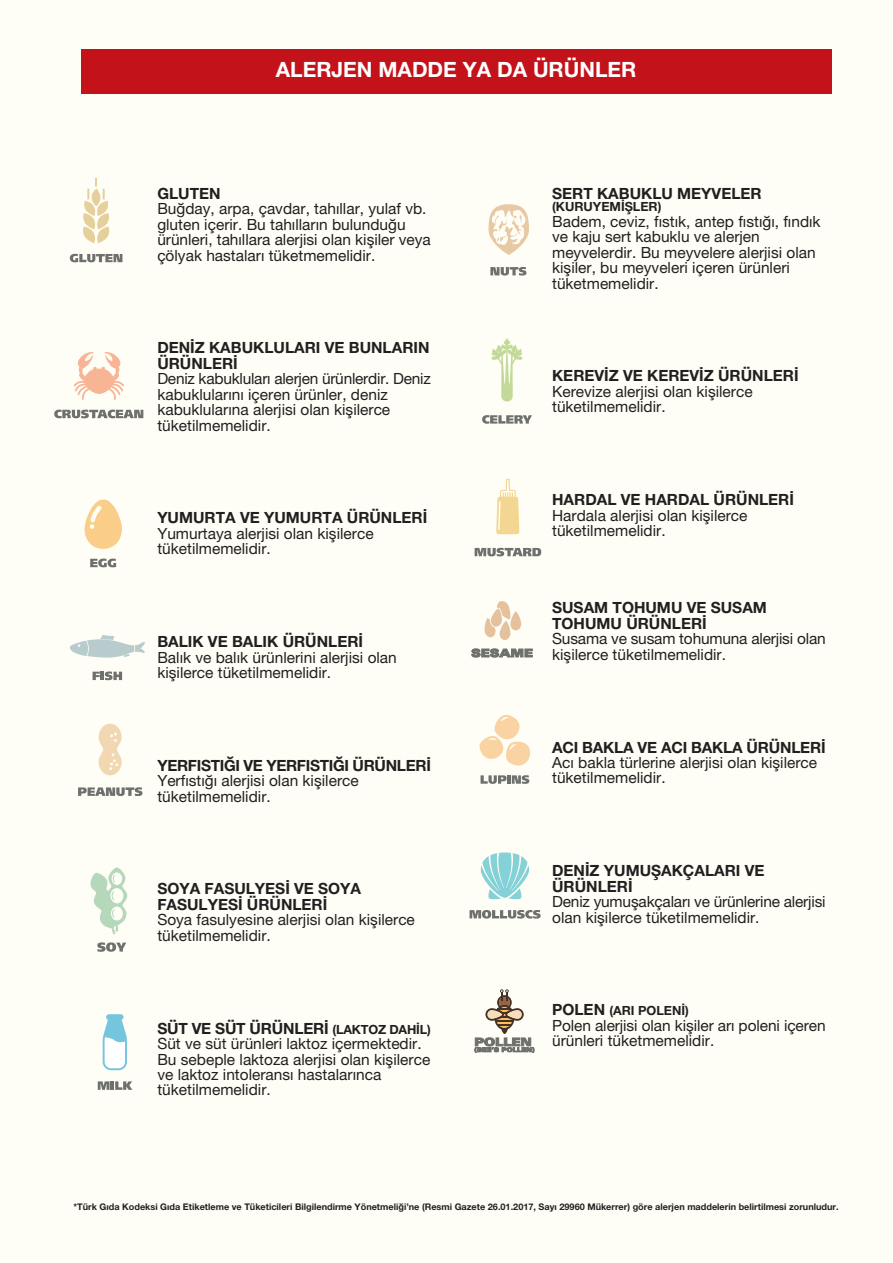
<style>
.page{position:relative;width:893px;height:1263px;background:#fffef6}
.page>*{position:absolute;margin:0;border:0;box-sizing:border-box;transform-origin:0 0}
.t1{font:21.15px "Helvetica T Bold";color:#fff}
.t2{font:15.45px/15.5px "Helvetica T";color:#231f20}
.t3{font:15.45px/15.5px "Helvetica T Bold";color:#231f20}
.t4{font:15.45px "Helvetica T Bold";letter-spacing:-.02em;color:#231f20}
.t5{font:12.6px "Helvetica T Bold";color:#231f20}
.t6{font:9.15px "Helvetica T Bold";color:#231f20}
.s1{font-size:12.6px}
.s2{font-size:15.45px}
</style>
<div class="page">
<div style="left:81px;top:49px;width:750px;height:45px;background:#c4121a"></div>
<svg style="left:93px;top:671px;width:29px;height:9px"></svg>
<svg style="left:70px;top:635px;width:75px;height:23px"></svg>
<svg style="left:54px;top:410px;width:89px;height:8px"></svg>
<svg style="left:74px;top:352px;width:50px;height:48px"></svg>
<svg style="left:84px;top:500px;width:38px;height:49px"></svg>
<svg style="left:90px;top:559px;width:26px;height:8px"></svg>
<svg style="left:98px;top:1081px;width:34px;height:9px"></svg>
<svg style="left:102px;top:1014px;width:25px;height:56px"></svg>
<svg style="left:90px;top:867px;width:37px;height:67px"></svg>
<svg style="left:97px;top:942px;width:29px;height:10px"></svg>
<svg style="left:99px;top:724px;width:23px;height:51px"></svg>
<svg style="left:78px;top:787px;width:64px;height:9px"></svg>
<svg style="left:83px;top:178px;width:27px;height:65px"></svg>
<svg style="left:70px;top:254px;width:52px;height:8px"></svg>
<svg style="left:481px;top:775px;width:48px;height:9px"></svg>
<svg style="left:479px;top:715px;width:51px;height:50px"></svg>
<svg style="left:475px;top:548px;width:66px;height:8px"></svg>
<svg style="left:496px;top:479px;width:23px;height:55px"></svg>
<svg style="left:482px;top:415px;width:50px;height:9px"></svg>
<svg style="left:491px;top:338px;width:32px;height:64px"></svg>
<svg style="left:490px;top:267px;width:36px;height:9px"></svg>
<svg style="left:488px;top:204px;width:41px;height:51px"></svg>
<svg style="left:481px;top:852px;width:48px;height:48px"></svg>
<svg style="left:470px;top:910px;width:71px;height:8px"></svg>
<svg style="left:484px;top:601px;width:37px;height:39px"></svg>
<svg style="left:472px;top:649px;width:60px;height:8px"></svg>
<svg style="left:501px;top:1021px;width:8px;height:13px"></svg>
<svg style="left:485px;top:989px;width:39px;height:41px"></svg>
<svg style="left:474px;top:1037px;width:60px;height:15px"></svg>
<h1 class="t1" style="left:276px;top:62px;width:362px">ALERJEN MADDE YA DA ÜRÜNLER</h1>
<p class="t3" style="left:157px;top:187px;width:65px">GLUTEN</p>
<p class="t2" style="left:157px;top:203px;width:275px">Bu¤day, arpa, çavdar, tah›llar, yulaf vb. gluten içerir. Bu tah›llar›n bulundu¤u ürünleri, tah›llara alerjisi olan kifliler veya çölyak hastalar› tüketmemelidir.</p>
<p class="t3" style="left:157px;top:342px;width:274px">DEN‹Z KABUKLULARI VE BUNLARIN<br>ÜRÜNLER‹</p>
<p class="t2" style="left:157px;top:373px;width:275px">Deniz kabuklular› alerjen ürünlerdir. Deniz kabuklular›n› içeren ürünler, deniz kabuklular›na alerjisi olan kiflilerce tüketilmemelidir.</p>
<p class="t3" style="left:157px;top:512px;width:271px">YUMURTA VE YUMURTA ÜRÜNLER‹</p>
<p class="t2" style="left:157px;top:527px;width:218px">Yumurtaya alerjisi olan kiflilerce tüketilmemelidir.</p>
<p class="t3" style="left:157px;top:635px;width:207px">BALIK VE BALIK ÜRÜNLER‹</p>
<p class="t2" style="left:157px;top:651px;width:241px">Bal›k ve bal›k ürünlerini alerjisi olan kiflilerce tüketilmemelidir.</p>
<p class="t4" style="left:157px;top:760px;width:275px">YERFISTI⁄I VE YERFISTI⁄I ÜRÜNLER‹</p>
<p class="t2" style="left:157px;top:775px;width:203px">Yerf›st›¤› alerjisi olan kiflilerce tüketilmemelidir.</p>
<p class="t3" style="left:157px;top:883px;width:205px">SOYA FASULYES‹ VE SOYA<br>FASULYES‹ ÜRÜNLER‹</p>
<p class="t2" style="left:157px;top:914px;width:259px">Soya fasulyesine alerjisi olan kiflilerce tüketilmemelidir.</p>
<p class="t3" style="left:157px;top:1022px;width:275px">SÜT VE SÜT ÜRÜNLER‹ <span class="s1">(LAKTOZ DAH‹L)</span></p>
<p class="t2" style="left:157px;top:1037px;width:274px">Süt ve süt ürünleri laktoz içermektedir.<br>Bu sebeple laktoza alerjisi olan kiflilerce ve laktoz intolerans› hastalar›nca tüketilmemelidir.</p>
<p class="t3" style="left:552px;top:187px;width:211px">SERT KABUKLU MEYVELER</p>
<p class="t5" style="left:552px;top:202px;width:111px">(KURUYEM‹fiLER)</p>
<p class="t2" style="left:552px;top:215px;width:270px">Badem, ceviz, f›st›k, antep f›st›¤›, f›nd›k ve kaju sert kabuklu ve alerjen meyvelerdir. Bu meyvelere alerjisi olan kifliler, bu meyveleri içeren ürünleri tüketmemelidir.</p>
<p class="t3" style="left:552px;top:370px;width:248px">KEREV‹Z VE KEREV‹Z ÜRÜNLER‹</p>
<p class="t2" style="left:552px;top:385px;width:202px">Kerevize alerjisi olan kiflilerce tüketilmemelidir.</p>
<p class="t3" style="left:552px;top:493px;width:243px">HARDAL VE HARDAL ÜRÜNLER‹</p>
<p class="t2" style="left:552px;top:509px;width:197px">Hardala alerjisi olan kiflilerce tüketilmemelidir.</p>
<p class="t3" style="left:552px;top:602px;width:216px">SUSAM TOHUMU VE SUSAM<br>TOHUMU ÜRÜNLER‹</p>
<p class="t2" style="left:552px;top:633px;width:275px">Susama ve susam tohumuna alerjisi olan kiflilerce tüketilmemelidir.</p>
<p class="t3" style="left:552px;top:741px;width:275px">ACI BAKLA VE ACI BAKLA ÜRÜNLER‹</p>
<p class="t2" style="left:552px;top:756px;width:266px">Ac› bakla türlerine alerjisi olan kiflilerce tüketilmemelidir.</p>
<p class="t3" style="left:552px;top:864px;width:214px">DEN‹Z YUMUfiAKÇALARI VE<br>ÜRÜNLER‹</p>
<p class="t2" style="left:552px;top:895px;width:275px">Deniz yumuflakçalar› ve ürünlerine alerjisi olan kiflilerce tüketilmemelidir.</p>
<p class="t5" style="left:552px;top:1006px;width:138px"><span class="s2">POLEN</span> (ARI POLEN‹)</p>
<p class="t2" style="left:552px;top:1019px;width:275px">Polen alerjisi olan kifliler ar› poleni içeren ürünleri tüketmemelidir.</p>
<p class="t6" style="left:74px;top:1204px;width:766px">*Türk G›da Kodeksi G›da Etiketleme ve Tüketicileri Bilgilendirme Yönetmeli¤i’ne (Resmi Gazete 26.01.2017, Say› 29960 Mükerrer) göre alerjen maddelerin belirtilmesi zorunludur.</p>
</div>
